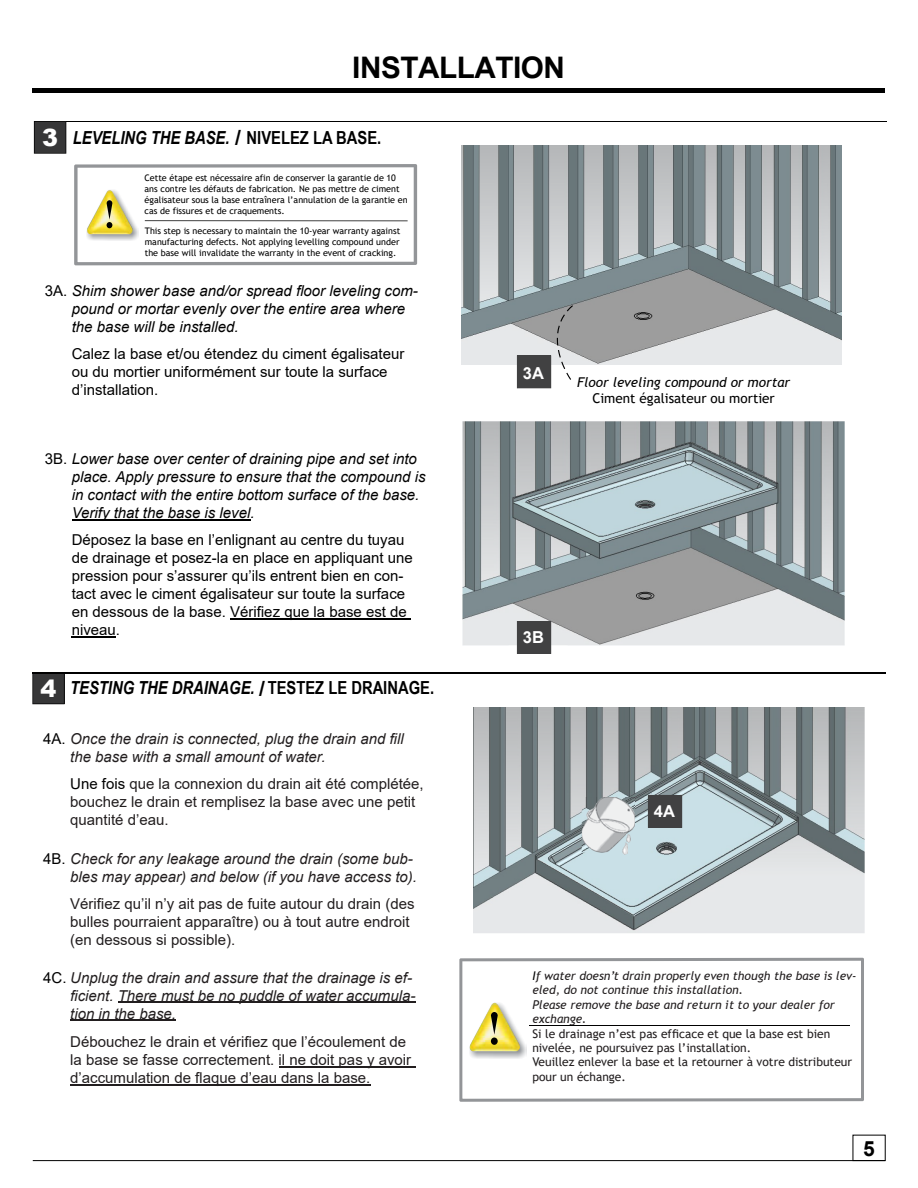
<style>
.page{position:relative;width:918px;height:1188px;background:#fff}
.page>*{position:absolute;margin:0;border:0;box-sizing:border-box;transform-origin:0 0}
.t1{font:700 29.7px "Arial";letter-spacing:-.015em;color:#000}
.t2{font:900 23.85px "Arial";color:#fff}
.t3{font:700 21px "Arial";color:#000}
.t4{font:italic 700 18px "Arial Narrow";color:#000}
.t5{font:700 16.5px "Arial";color:#fff}
.t6{font:15px/18px "Arial";color:#221e1f}
.t7{font:15px/18px "Arial";color:#000}
.t8{font:italic 15px/18px "Arial";color:#000}
.t9{font:italic 15px/18px "Arial";color:#221e1f}
.t10{font:italic 13.5px "Trebuchet MS";color:#000}
.t11{font:13.5px "Trebuchet MS";color:#000}
.t12{font:12px/14.4px "Trebuchet MS";color:#221e1f}
.t13{font:italic 12px/14.4px "Trebuchet MS";color:#221e1f}
.t14{font:9px/10.8px "Trebuchet MS";color:#000}
.s1{font-family:"Arial";font-style:normal;font-size:21px}
.s2{font-style:normal}
.s3{font-family:"Arial";font-weight:900;font-style:normal;font-size:23.85px;color:#fff}
.s4{font-style:normal;color:#000}
.s5{color:#000}
</style>
<div class="page">
<img style="left:462px;top:422px;width:383px;height:223px">
<img style="left:473px;top:708px;width:391px;height:225px">
<img style="left:461px;top:146px;width:380px;height:219px">
<svg style="left:557px;top:305px;width:16px;height:75px"></svg>
<svg style="left:517px;top:355px;width:34px;height:33px"></svg>
<svg style="left:517px;top:621px;width:34px;height:33px"></svg>
<svg style="left:648px;top:795px;width:34px;height:33px"></svg>
<img style="left:582px;top:797px;width:53px;height:56px">
<svg style="left:622px;top:834px;width:9px;height:21px"></svg>
<hr style="left:34px;top:121px;width:853px;height:1px;background:#000">
<svg style="left:34px;top:121px;width:32px;height:33px"></svg>
<svg style="left:32px;top:673px;width:33px;height:31px"></svg>
<hr style="left:32px;top:672px;width:854px;height:1px;background:#000">
<hr style="left:230px;top:618px;width:181px;height:1px;background:#000">
<hr style="left:72px;top:636px;width:44px;height:1px;background:#000">
<hr style="left:72px;top:519px;width:178px;height:1px;background:#000">
<hr style="left:118px;top:1002px;width:297px;height:1px;background:#221e1f">
<hr style="left:70px;top:1020px;width:106px;height:1px;background:#221e1f">
<hr style="left:279px;top:1066px;width:136px;height:1px;background:#221e1f">
<hr style="left:70px;top:1084px;width:300px;height:1px;background:#221e1f">
<svg style="left:459px;top:958px;width:405px;height:144px"></svg>
<hr style="left:529px;top:1026px;width:321px;height:1px;background:#000">
<hr style="left:33px;top:1160px;width:852px;height:1px;background:#000">
<div style="left:32px;top:88px;width:853px;height:5px;background:#000"></div>
<svg style="left:74px;top:164px;width:343px;height:101px"></svg>
<hr style="left:145px;top:220px;width:263px;height:1px;background:#000">
<h1 class="t1" style="left:352px;top:47px;width:214px">INSTALLATION</h1>
<h2 class="t2" style="left:42px;top:120px;width:17px">3</h2>
<h3 class="t4" style="left:73px;top:124px;width:310px">LEVELING THE BASE. <span class="s1">/</span> <span class="s2">NIVELEZ LA BASE.</span></h3>
<p class="t14" style="left:145px;top:173px;width:265px">Cette étape est nécessaire afin de conserver la garantie de 10 ans contre les défauts de fabrication. Ne pas mettre de ciment égalisateur sous la base entraînera l’annulation de la garantie en cas de fissures et de craquements.</p>
<p class="t14" style="left:145px;top:226px;width:257px;text-align:justify">This step is necessary to maintain the 10-year warranty against manufacturing defects. Not applying levelling compound under the base will invalidate the warranty in the event of cracking.</p>
<h3 class="t8" style="left:45px;top:282px;width:375px"><span class="s2">3A.</span> Shim shower base and/or spread floor leveling com-</h3>
<h3 class="t8" style="left:72px;top:300px;width:335px">pound or mortar evenly over the entire area where the base will be installed.</h3>
<h3 class="t7" style="left:72px;top:344px;width:334px">C alez la base et/ou étendez du ciment égalisateur ou du mortier uniformément sur toute la surface d’installation.</h3>
<h3 class="t8" style="left:45px;top:450px;width:374px"><span class="s2">3B.</span> Lower base over center of draining pipe and set into</h3>
<h3 class="t8" style="left:72px;top:468px;width:355px">place. Apply pressure to ensure that the compound is in contact with the entire bottom surface of the base.<br>Verify that the base is level.</h3>
<p class="t7" style="left:72px;top:531px;width:343px">D éposez la base en l’enlignant au centre du tuyau de drainage et posez-la en place en appliquant une pression pour s’assurer qu’ils entrent bien en con&shy;tact avec le ciment égalisateur sur toute la surface en dessous de la base. Vérifiez que la base est de niveau.</p>
<h3 class="t4" style="left:41px;top:675px;width:395px"><span class="s3">4</span> TESTING THE DRAINAGE. <span class="s1">/</span> <span class="s2">TESTEZ LE DRAINAGE.</span></h3>
<h3 class="t9" style="left:43px;top:730px;width:362px"><span class="s4">4A.</span> Once the drain is connected, plug the drain and fill</h3>
<h3 class="t6" style="left:70px;top:775px;width:355px"><span class="s5">U ne fois</span> que la connexion du drain ait été complétée, bouchez le drain et remplisez la base avec une petit quantité d’eau.</h3>
<h3 class="t9" style="left:70px;top:748px;width:257px">the base with a small amount of water.</h3>
<h3 class="t9" style="left:43px;top:850px;width:371px"><span class="s4">4B.</span> Check for any leakage around the drain (some bub-</h3>
<h3 class="t6" style="left:70px;top:895px;width:346px">Vérifiez qu’il n’y ait pas de fuite autour du drain (des bulles pourraient apparaître) ou à tout autre endroit (en dessous si possible).</h3>
<h3 class="t9" style="left:70px;top:868px;width:348px">bles may appear) and below (if you have access to).</h3>
<h3 class="t5" style="left:523px;top:362px;width:23px">3A</h3>
<h3 class="t10" style="left:577px;top:374px;width:215px">Floor leveling compound or mortar</h3>
<h3 class="t11" style="left:592px;top:389px;width:184px">Ciment égalisateur ou mortier</h3>
<h3 class="t5" style="left:523px;top:626px;width:23px">3B</h3>
<h3 class="t5" style="left:654px;top:799px;width:23px">4A</h3>
<h3 class="t13" style="left:532px;top:969px;width:326px"><span class="s5">I</span>f water doesn’t drain properly even though the base is lev&shy;eled, do not continue this installation.<br>Please remove the base and return it to your dealer for exchange.</h3>
<h3 class="t9" style="left:70px;top:969px;width:347px;text-indent:-27px"><span class="s4">4C.</span> Unplug the drain and assure that the drainage is ef&shy;ficient. There must be no puddle of water accumula&shy;tion in the base.</h3>
<h3 class="t6" style="left:70px;top:1033px;width:342px">Débouchez le drain et vérifiez que l’écoulement de la base se fasse correctement. il ne doit pas y avoir d’accumulation de flaque d’eau dans la base.</h3>
<h3 class="t12" style="left:532px;top:1026px;width:321px">Si le drainage n’est pas efficace et que la base est bien nivelée, ne poursuivez pas l’installation.<br>Veuillez enlever la base et la retourner à votre distributeur pour un échange.</h3>
<h3 class="t3" style="left:863px;top:1133px;width:13px">5</h3>
</div>
